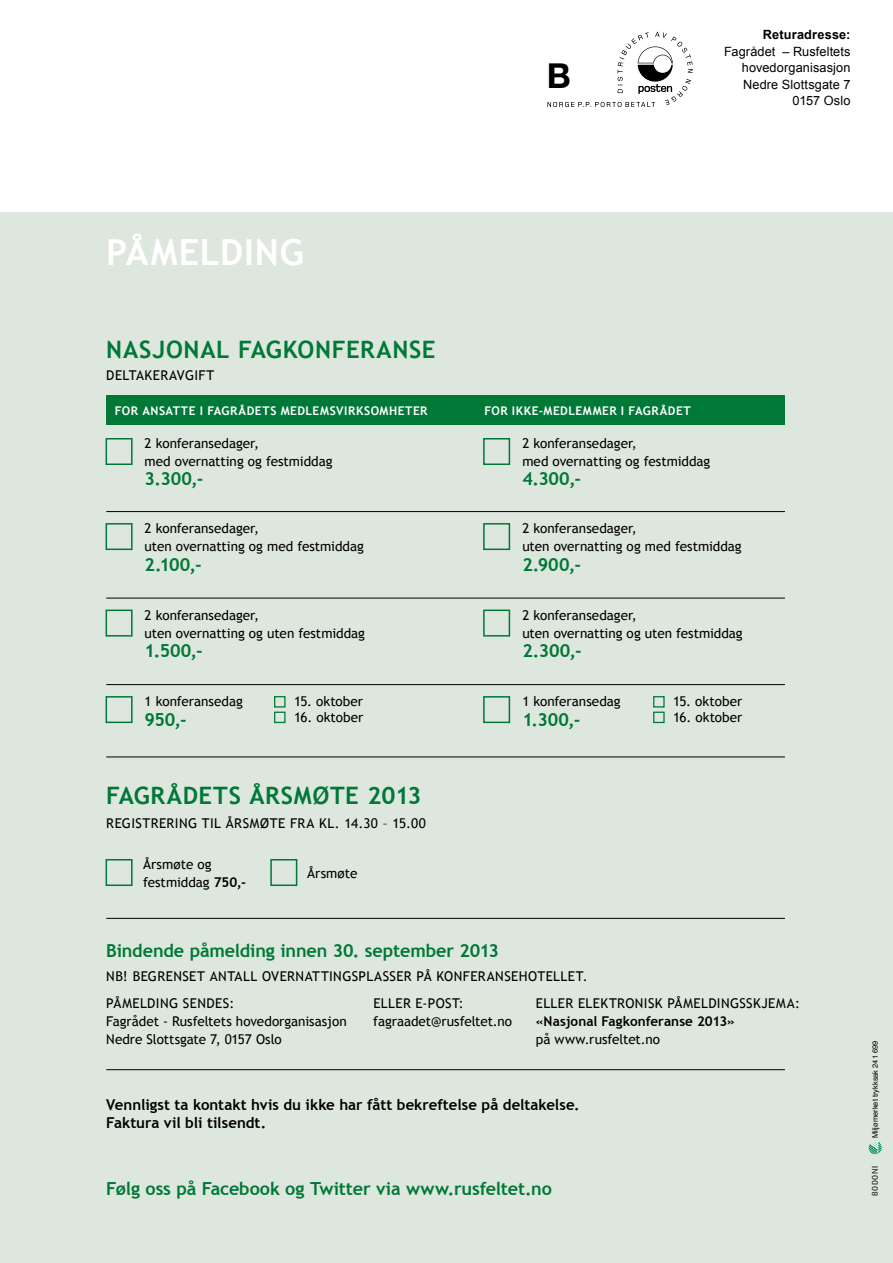
<style>
.page{position:relative;width:893px;height:1263px;background:#fff}
.page>*{position:absolute;margin:0;border:0;box-sizing:border-box;transform-origin:0 0}
.t1{font:700 36px "Trebuchet MS";letter-spacing:.02em;color:#fff}
.t2{font:700 34.2px "Helvetica Neue";color:#000}
.t3{font:700 24px "Trebuchet MS";letter-spacing:.025em;color:#007837}
.t4{font:700 18px "Trebuchet MS";letter-spacing:-.01em;color:#007837}
.t5{font:700 15px/18px "Trebuchet MS";letter-spacing:-.005em;color:#000}
.t6{font:13.5px/18px "Trebuchet MS";letter-spacing:.01em;color:#000}
.t7{font:13.5px/27px "Trebuchet MS";letter-spacing:.03em;color:#000}
.t8{font:700 13.5px "Trebuchet MS";letter-spacing:-.005em;color:#000}
.t9{font:13.5px "Trebuchet MS";letter-spacing:.035em;color:#000}
.t10{font:12.75px/16.5px "Arial";letter-spacing:.01em;color:#000;text-align:right}
.t11{font:700 12.75px "Arial";letter-spacing:.015em;color:#000}
.t12{font:700 12px "Trebuchet MS";letter-spacing:.04em;color:#fff}
.t13{font:8.25px "Dax";letter-spacing:.08em;color:#000}
.t14{font:7.5px "Helvetica";color:#000}
.s1{font-weight:700}
</style>
<div class="page">
<div style="left:0;top:213px;width:893px;height:1050px;background:#dee7dd"></div>
<svg style="left:547px;top:31px;width:146px;height:76px"></svg>
<div style="left:106px;top:859px;width:27px;height:27px;border:2px solid #007837"></div>
<div style="left:270px;top:859px;width:27px;height:27px;border:2px solid #007837"></div>
<div style="left:106px;top:438px;width:27px;height:27px;border:2px solid #007837"></div>
<div style="left:483px;top:438px;width:27px;height:27px;border:2px solid #007837"></div>
<div style="left:106px;top:523px;width:27px;height:27px;border:2px solid #007837"></div>
<div style="left:106px;top:609px;width:27px;height:28px;border:2px solid #007837"></div>
<div style="left:106px;top:696px;width:27px;height:27px;border:2px solid #007837"></div>
<div style="left:483px;top:523px;width:27px;height:27px;border:2px solid #007837"></div>
<div style="left:483px;top:609px;width:27px;height:28px;border:2px solid #007837"></div>
<div style="left:483px;top:696px;width:27px;height:27px;border:2px solid #007837"></div>
<div style="left:106px;top:395px;width:679px;height:30px;background:#007837"></div>
<div style="left:653px;top:696px;width:12px;height:11px;border:1px solid #007837"></div>
<div style="left:653px;top:712px;width:12px;height:11px;border:1px solid #007837"></div>
<div style="left:274px;top:696px;width:12px;height:11px;border:1px solid #007837"></div>
<div style="left:274px;top:712px;width:12px;height:11px;border:1px solid #007837"></div>
<hr style="left:106px;top:511px;width:679px;height:1px;background:#000">
<hr style="left:106px;top:598px;width:679px;height:1px;background:#000">
<hr style="left:106px;top:684px;width:679px;height:1px;background:#000">
<hr style="left:106px;top:757px;width:679px;height:1px;background:#000">
<hr style="left:106px;top:1069px;width:679px;height:1px;background:#000">
<hr style="left:106px;top:918px;width:679px;height:1px;background:#000">
<svg style="left:868px;top:1141px;width:14px;height:13px"></svg>
<h2 class="t2" style="left:547px;top:49px;width:26px">B</h2>
<p class="t11" style="left:763px;top:26px;width:89px">Returadresse:</p>
<p class="t10" style="left:724px;top:43px;width:128px">Fagrådet – Rusfeltets hovedorganisasjon<br>Nedre Slottsgate 7<br>0157 Oslo</p>
<h1 class="t1" style="left:106px;top:229px;width:199px">påmelding</h1>
<h3 class="t3" style="left:106px;top:334px;width:331px">Nasjonal Fagkonferanse</h3>
<p class="t6" style="left:106px;top:367px;width:109px">deltakeravgift</p>
<p class="t12" style="left:115px;top:403px;width:348px">for ansatte i Fagrådets medlemsvirksomheter f</p>
<p class="t12" style="left:491px;top:403px;width:28px">or IKKE</p>
<p class="t12" style="left:539px;top:403px;width:14px">-MEDLEMME</p>
<p class="t12" style="left:609px;top:403px;width:83px">R i Fagrådet</p>
<p class="t6" style="left:145px;top:434px;width:189px">2 konferansedager,<br>med overnatting og festmiddag</p>
<h3 class="t4" style="left:145px;top:468px;width:60px">3.300,-</h3>
<p class="t6" style="left:145px;top:519px;width:221px">2 konferansedager,<br>uten overnatting og med festmiddag</p>
<h3 class="t4" style="left:145px;top:553px;width:59px">2.100,-</h3>
<p class="t6" style="left:145px;top:606px;width:222px">2 konferansedager,<br>uten overnatting og uten festmiddag</p>
<h3 class="t4" style="left:145px;top:639px;width:60px">1.500,-</h3>
<p class="t6" style="left:145px;top:692px;width:100px">1 konferansedag</p>
<h3 class="t4" style="left:145px;top:708px;width:44px">950,-</h3>
<p class="t6" style="left:522px;top:434px;width:189px">2 konferansedager,<br>med overnatting og festmiddag</p>
<h3 class="t4" style="left:522px;top:468px;width:60px">4.300,-</h3>
<p class="t6" style="left:522px;top:519px;width:221px">2 konferansedager,<br>uten overnatting og med festmiddag</p>
<h3 class="t4" style="left:522px;top:553px;width:60px">2.900,-</h3>
<p class="t6" style="left:522px;top:606px;width:222px">2 konferansedager,<br>uten overnatting og uten festmiddag</p>
<h3 class="t4" style="left:522px;top:639px;width:61px">2.300,-</h3>
<p class="t6" style="left:522px;top:692px;width:100px">1 konferansedag</p>
<h3 class="t4" style="left:522px;top:708px;width:60px">1.300,-</h3>
<p class="t6" style="left:294px;top:693px;width:71px">15. oktober</p>
<p class="t6" style="left:294px;top:708px;width:71px">16. oktober</p>
<p class="t6" style="left:673px;top:693px;width:71px">15. oktober</p>
<p class="t6" style="left:673px;top:708px;width:71px">16. oktober</p>
<h3 class="t3" style="left:106px;top:781px;width:317px">Fagrådets Årsmøte 2013</h3>
<p class="t7" style="left:106px;top:810px;width:321px">Registrering til Årsmøte fra kl. 14.30 – 15.00</p>
<p class="t6" style="left:143px;top:855px;width:105px">Årsmøte og festmiddag <span class="s1">750,-</span></p>
<p class="t6" style="left:307px;top:864px;width:52px">Årsmøte</p>
<h3 class="t4" style="left:106px;top:939px;width:394px">Bindende påmelding innen 30. september 2013</h3>
<p class="t7" style="left:106px;top:963px;width:483px">NB! Begrenset antall overnattingsplasser på konferansehotellet.<br>Påmelding sendes:</p>
<p class="t9" style="left:373px;top:995px;width:92px">eller e-post:</p>
<p class="t7" style="left:536px;top:990px;width:266px">eller elektronisk påmeldingsskjema:</p>
<p class="t6" style="left:106px;top:1013px;width:242px">Fagrådet - Rusfeltets hovedorganisasjon</p>
<p class="t6" style="left:373px;top:1013px;width:140px">fagraadet@rusfeltet.no</p>
<p class="t8" style="left:536px;top:1013px;width:201px">«Nasjonal Fagkonferanse 2013»</p>
<p class="t6" style="left:106px;top:1031px;width:177px">N edre Slottsgate 7, 0157 Oslo</p>
<p class="t6" style="left:536px;top:1031px;width:126px">på www.rusfeltet.no</p>
<p class="t5" style="left:106px;top:1096px;width:475px">Vennligst ta kontakt hvis du ikke har fått bekreftelse på deltakelse.<br>Faktura vil bli tilsendt.</p>
<h3 class="t4" style="left:106px;top:1178px;width:447px">Følg oss på Facebook og Twitter via www.rusfeltet.no</h3>
<p class="t14" style="left:869px;top:1138px;width:99px;rotate:-90deg">Miljømerket trykksak 241 699</p>
<p class="t13" style="left:870px;top:1196px;width:32px;rotate:-90deg">bodoni</p>
</div>
